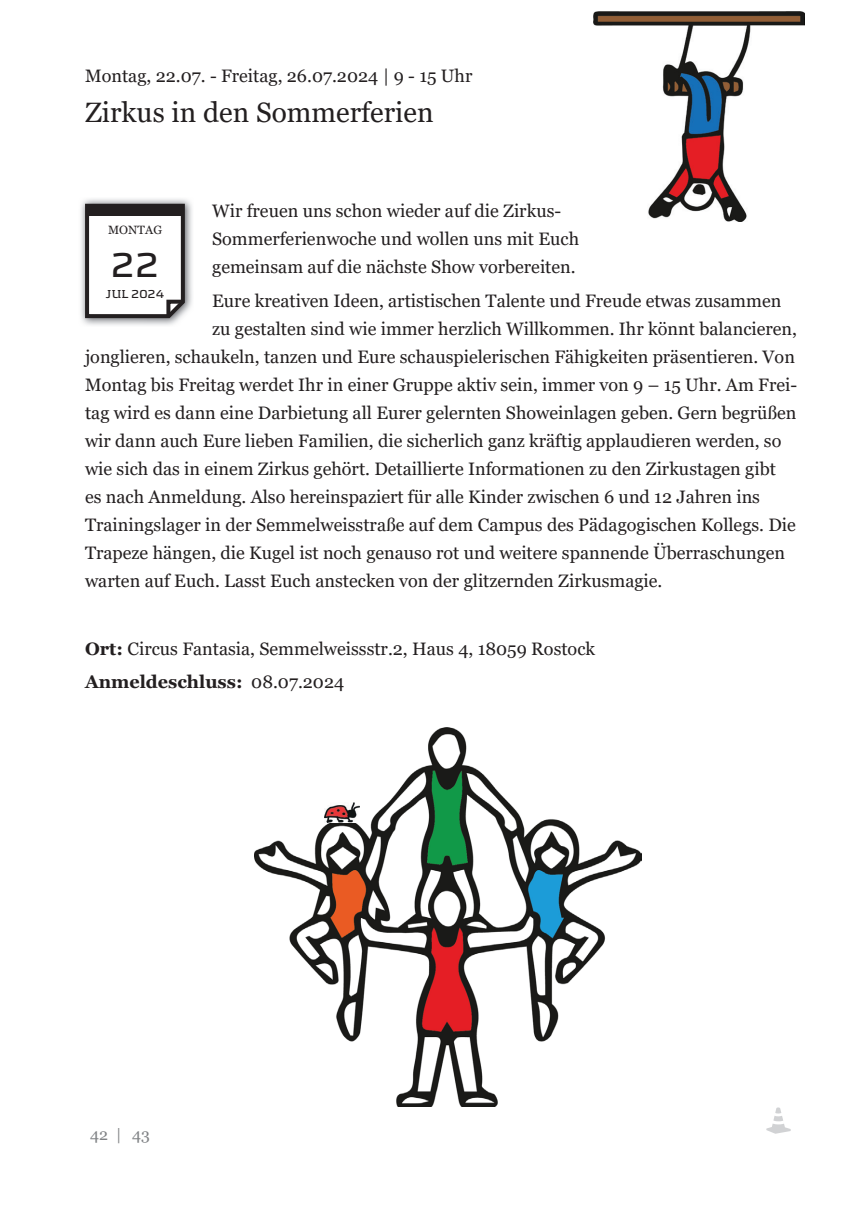
<style>
.page{position:relative;width:862px;height:1214px;background:#fff}
.page>*{position:absolute;margin:0;border:0;box-sizing:border-box;transform-origin:0 0}
.t1{font:700 36px "Kontrapunkt";color:#231f20}
.t2{font:28px "Georgia";color:#231f20}
.t3{font:18px/28px "Georgia";color:#231f20}
.t4{font:16px "Georgia";color:#808285}
.t5{font:700 12px "Kontrapunkt";color:#231f20}
.t6{font:12px "Georgia";letter-spacing:.01em;color:#231f20}
.s1{font-weight:700}
</style>
<div class="page">
<img style="left:81px;top:199px;width:111px;height:126px">
<svg style="left:83px;top:202px;width:105px;height:118px"></svg>
<div style="left:87px;top:204px;width:96px;height:11px;background:#231f20"></div>
<img style="left:255px;top:727px;width:386px;height:379px">
<img style="left:594px;top:11px;width:210px;height:210px">
<img style="left:325px;top:802px;width:34px;height:20px">
<svg style="left:766px;top:1107px;width:25px;height:27px"></svg>
<p class="t3" style="left:85px;top:62px;width:389px">montag, 22.07. - Freitag, 26.07.2024 | 9 - 15 Uhr</p>
<h2 class="t2" style="left:85px;top:95px;width:350px">Zirkus in den Sommerferien</h2>
<p class="t3" style="left:212px;top:197px;width:368px">Wir freuen uns schon wieder auf die Zirkus-<br>Sommerferienwoche und wollen uns mit Euch gemeinsam auf die nächste Show vorbereiten .</p>
<p class="t3" style="left:212px;top:287px;width:571px">Eure kreativen Ideen, artistischen Talente und Freude etwas zusammen</p>
<p class="t3" style="left:212px;top:315px;width:586px">zu gestalten sind wie immer herzlich Willkommen . Ihr könnt balancieren,</p>
<p class="t3" style="left:85px;top:343px;width:711px">jonglieren, schaukeln, tanzen und Eure schauspielerischen Fähigkeiten präsentieren . Von</p>
<p class="t3" style="left:85px;top:371px;width:713px">montag bis Freitag werdet Ihr in einer Gruppe aktiv sein, immer von 9 – 15 Uhr. Am Frei-</p>
<p class="t3" style="left:85px;top:399px;width:713px">tag wird es dann eine Darbietung all Eurer gelernten Showeinlagen geben . Gern begrüßen</p>
<p class="t3" style="left:85px;top:427px;width:698px">wir dann auch Eure lieben Familien, die sicherlich ganz kräftig applaudieren werden, so</p>
<p class="t3" style="left:85px;top:455px;width:692px">wie sich das in einem Zirkus gehört . Detaillierte Informationen zu den Zirkustagen gibt</p>
<p class="t3" style="left:85px;top:483px;width:676px">es nach Anmeldung . Also hereinspaziert für alle Kinder zwischen 6 und 12 Jahren ins</p>
<p class="t3" style="left:85px;top:511px;width:712px">Trainingslager in der Semmelweisstraße auf dem Campus des Pädagogischen Kollegs . Die</p>
<p class="t3" style="left:85px;top:539px;width:702px">Trapeze hängen, die Kugel ist noch genauso rot und weitere spannende Überraschungen</p>
<p class="t3" style="left:85px;top:567px;width:579px">warten auf Euch . Lasst Euch anstecken von der glitzernden Zirkusmagie .</p>
<p class="t6" style="left:108px;top:223px;width:56px">MONTAG</p>
<h1 class="t1" style="left:110px;top:244px;width:50px">22</h1>
<p class="t5" style="left:106px;top:287px;width:59px">JUL 2024</p>
<p class="t3" style="left:85px;top:632px;width:511px;line-height:33.6px"><span class="s1">Ort:</span> Circus Fantasia, Semmelweissstr .2, Haus 4, 18059 Rostock<br><span class="s1">Anmeldeschluss:</span> 08 .07 .2024</p>
<p class="t4" style="left:90px;top:1124px;width:61px">42 | 43</p>
</div>
